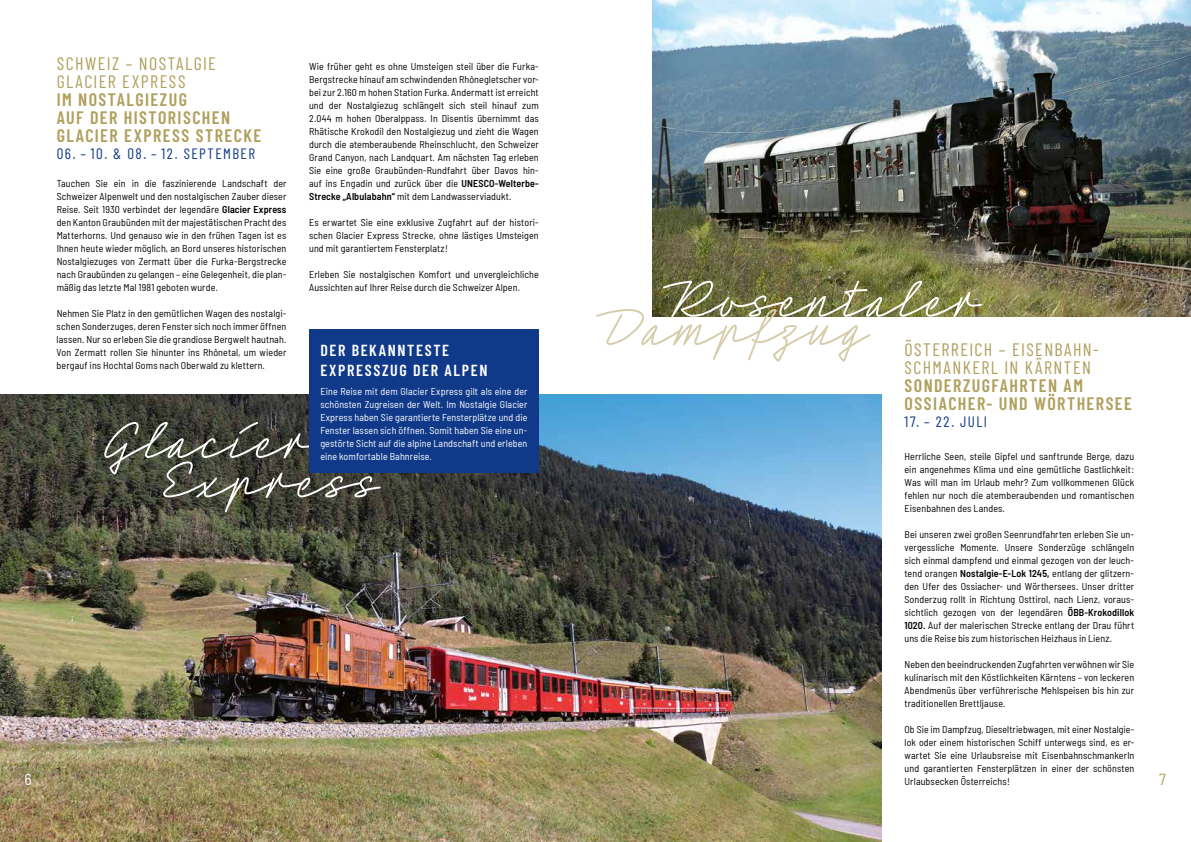
<style>
.page{position:relative;width:1191px;height:842px;background:#fff}
.page>*{position:absolute;margin:0;border:0;box-sizing:border-box;transform-origin:0 0}
.t1{font:56px "Neonoir Slim";letter-spacing:.09em;color:#fff}
.t2{font:56px "Neonoir Slim";letter-spacing:.09em;color:#d5cca9}
.t3{font:600 18px/18px "Barlow Condensed";letter-spacing:.075em;color:#b0a05d}
.t4{font:18px/18px "Barlow Condensed";letter-spacing:.08em;color:#b0a05d}
.t5{font:600 16px/20px "Barlow Condensed";letter-spacing:.1em;color:#fff}
.t6{font:semi-condensed 16px "Barlow";color:#fff}
.t7{font:semi-condensed 16px "Barlow";color:#b0a05d}
.t8{font:15px "Barlow Condensed";letter-spacing:.1em;color:#103a89}
.t9{font:semi-condensed 10px/13px "Barlow";letter-spacing:.01em;color:#000;text-align:justify}
.t10{font:semi-condensed 10px/13px "Barlow";letter-spacing:.01em;color:#fff;text-align:justify}
.s1{font-weight:600}
</style>
<div class="page">
<img style="left:0;top:395px;width:882px;height:447px">
<img style="left:652px;top:0;width:539px;height:317px">
<div style="left:309px;top:330px;width:230px;height:143px;background:#103a89"></div>
<img style="left:595px;top:394px;width:57px;height:448px">
<h2 class="t4" style="left:57px;top:53px;width:161px">SCHWEIZ – NOSTALGIE<br>GLACIER EXPRESS</h2>
<h2 class="t3" style="left:57px;top:89px;width:206px">IM NOSTALGIEZUG<br>AUF DER HISTORISCHEN<br>GLACIER EXPRESS STRECKE</h2>
<h3 class="t8" style="left:57px;top:143px;width:200px">06. – 10. &amp; 08. – 12. SEPTEMBER</h3>
<p class="t9" style="left:57px;top:176px;width:231px">Tauchen Sie ein in die faszinierende Landschaft der Schweizer Alpenwelt und den nostalgischen Zauber dieser Reise. Seit 1930 verbindet der legendäre <span class="s1">Glacier Express </span>den Kanton Graubünden mit der majestätischen Pracht des Matterhorns. Und genauso wie in den frühen Tagen ist es Ihnen heute wieder möglich, an Bord unseres historischen Nostalgiezuges von Zermatt über die Furka-Bergstrecke nach Graubünden zu gelangen – eine Gelegenheit, die plan&shy;mäßig das letzte Mal 1981 geboten wurde.</p>
<p class="t9" style="left:57px;top:306px;width:231px">Nehmen Sie Platz in den gemütlichen Wagen des nostalgi&shy;schen Sonderzuges, deren Fenster sich noch immer öffnen lassen. Nur so erleben Sie die grandiose Bergwelt hautnah.<br>Von Zermatt rollen Sie hinunter ins Rhônetal, um wieder bergauf ins Hochtal Goms nach Oberwald zu klettern.</p>
<p class="t9" style="left:309px;top:59px;width:231px">Wie früher geht es ohne Umsteigen steil über die Furka-Bergstrecke hinauf am schwindenden Rhônegletscher vor&shy;bei zur 2.160 m hohen Station Furka. Andermatt ist erreicht und der Nostalgiezug schlängelt sich steil hinauf zum 2.044 m hohen Oberalppass. In Disentis übernimmt das Rhätische Krokodil den Nostalgiezug und zieht die Wagen durch die atemberaubende Rheinschlucht, den Schweizer Grand Canyon, nach Landquart. Am nächsten Tag erleben Sie eine große Graubünden-Rundfahrt über Davos hin&shy;auf ins Engadin und zurück über die <span class="s1">UNESCO-Welterbe-Strecke „Albulabahn“</span> mit dem Landwasserviadukt.</p>
<p class="t9" style="left:309px;top:215px;width:231px">Es erwartet Sie eine exklusive Zugfahrt auf der histori&shy;schen Glacier Express Strecke, ohne lästiges Umsteigen und mit garantiertem Fensterplatz !</p>
<p class="t9" style="left:309px;top:267px;width:231px">Erleben Sie nostalgischen Komfort und unvergleichliche<br>Aussichten auf Ihrer Reise durch die Schweizer Alpen.</p>
<h1 class="t1" style="left:670px;top:264px;width:316px">Rosentaler</h1>
<h1 class="t2" style="left:603px;top:293px;width:271px">Dampfzug</h1>
<h2 class="t4" style="left:904px;top:339px;width:196px">ÖSTERREICH – EISENBAHN-<br>SCHMANKERL IN KÄRNTEN</h2>
<h2 class="t3" style="left:904px;top:375px;width:229px">SONDERZUGFAHRTEN AM<br>OSSIACHER- UND WÖRTHERSEE</h2>
<h3 class="t8" style="left:904px;top:411px;width:84px">17. – 22. JULI</h3>
<p class="t9" style="left:904px;top:449px;width:231px">Herrliche Seen, steile Gipfel und sanftrunde Berge, dazu ein angenehmes Klima und eine gemütliche Gastlichkeit :<br>Was will man im Urlaub mehr ? Zum vollkommenen Glück fehlen nur noch die atemberaubenden und romantischen Eisenbahnen des Landes.</p>
<p class="t9" style="left:904px;top:527px;width:231px">Bei unseren zwei großen Seenrundfahrten erleben Sie un&shy;vergessliche Momente. Unsere Sonderzüge schlängeln sich einmal dampfend und einmal gezogen von der leuch&shy;tend orangen <span class="s1">Nostalgie-E-Lok 1245,</span> entlang der glitzern&shy;den Ufer des Ossiacher- und Wörthersees. Unser dritter Sonderzug rollt in Richtung Osttirol, nach Lienz, voraus&shy;sichtlich gezogen von der legendären <span class="s1">ÖBB-Krokodillok 1020.</span> Auf der malerischen Strecke entlang der Drau führt uns die Reise bis zum historischen Heizhaus in Lienz.</p>
<p class="t9" style="left:904px;top:657px;width:231px">Neben den beeindruckenden Zugfahrten verwöhnenwir Sie kulinarisch mit den Köstlichkeiten Kärntens – von leckeren Abendmenüs über verführerische Mehlspeisen bis hin zur traditionellen Brettljause.</p>
<p class="t9" style="left:904px;top:722px;width:231px">Ob Sie im Dampfzug, Dieseltriebwagen, mit einer Nostalgie&shy;lok oder einem historischen Schiff unterwegs sind, es er&shy;wartet Sie eine Urlaubsreise mit Eisenbahnschmankerln und garantierten Fensterplätzen in einer der schönsten Urlaubsecken Österreichs !</p>
<h3 class="t5" style="left:320px;top:339px;width:169px">DER BEKANNTESTE<br>EXPRESSZUG DER ALPEN</h3>
<p class="t10" style="left:320px;top:384px;width:208px">Eine Reise mit dem Glacier Express gilt als eine der schönsten Zugreisen der Welt. Im Nostalgie Glacier Express haben Sie garantierte Fensterplätze und die Fenster lassen sich öffnen. Somit haben Sie eine un&shy;gestörte Sicht auf die alpine Landschaft und erleben eine komfortable Bahnreise.</p>
<h1 class="t1" style="left:165px;top:445px;width:220px">Express</h1>
<h1 class="t1" style="left:110px;top:406px;width:206px">Glacier</h1>
<h3 class="t6" style="left:25px;top:767px;width:9px">6</h3>
<h3 class="t7" style="left:1159px;top:767px;width:8px">7</h3>
</div>
